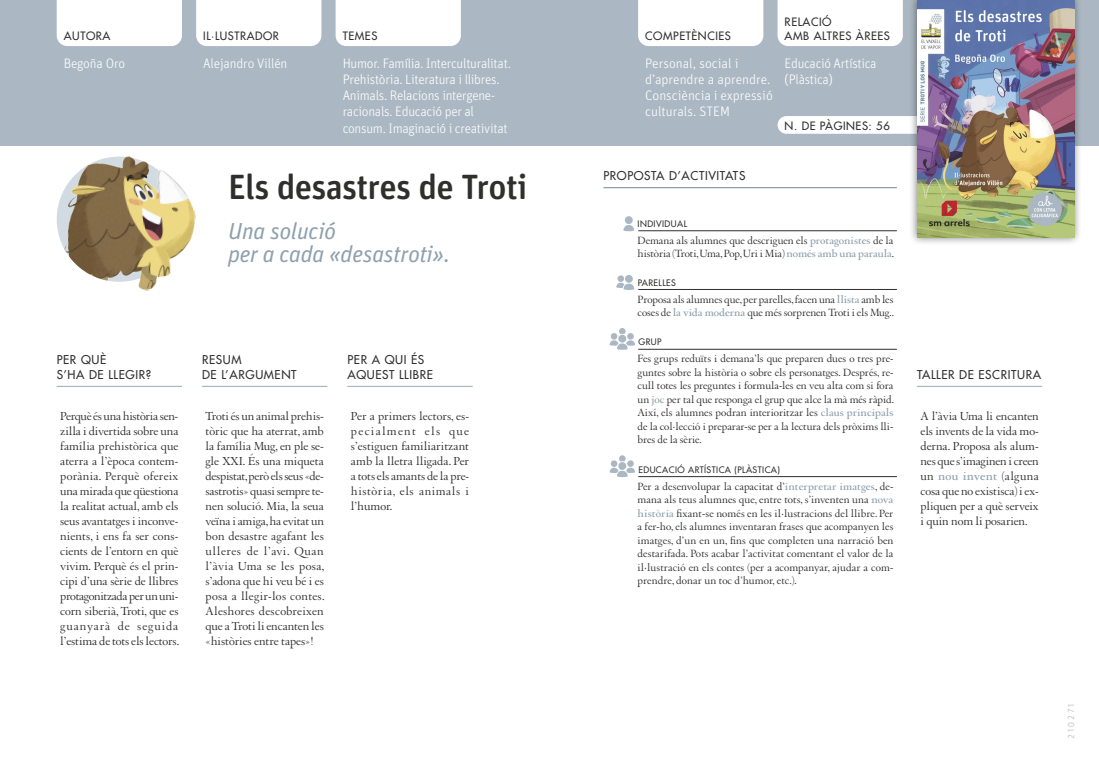
<style>
.page{position:relative;width:1099px;height:762px;background:#fff}
.page>*{position:absolute;margin:0;border:0;box-sizing:border-box;transform-origin:0 0}
.t1{font:500 35px "Unit Rounded Pro";letter-spacing:-.02em;color:#2f2f2e}
.t2{font:italic 23.12px/22.9px "Unit Pro";letter-spacing:-.01em;color:#8ea0ae}
.t3{font:300 13.75px/16.2px "Unit Pro";letter-spacing:-.02em;color:#fff}
.t4{font:300 13.75px/16.2px "Unit Pro";color:#fff}
.t5{font:12.5px/15px "Augereau";letter-spacing:-.005em;color:#2f2f2e;text-align:justify}
.t6{font:500 11.88px/14.2px "Futura Std";letter-spacing:.05em;color:#2f2f2e}
.t7{font:11.25px/13.5px "Augereau";color:#2f2f2e}
.t8{font:500 11.25px/13.5px "Futura Std";letter-spacing:.05em;color:#2f2f2e}
.t9{font:500 8.75px "Futura Std";letter-spacing:.05em;color:#2f2f2e}
.t10{font:300 8.75px "Unit Rounded OT";letter-spacing:.235em;color:#b1b2b2}
.s1{font-weight:700;color:#8ea0ae}
</style>
<div class="page">
<div style="left:0;top:0;width:1098px;height:145px;background:#abb8c3"></div>
<div style="left:57px;top:0;width:125px;height:46px;background:#fff"></div>
<div style="left:196px;top:0;width:125px;height:46px;background:#fff"></div>
<div style="left:335px;top:0;width:126px;height:46px;background:#fff"></div>
<div style="left:638px;top:0;width:125px;height:46px;background:#fff"></div>
<hr style="left:917px;top:386px;width:125px;height:1px;background:#abb8c3">
<hr style="left:638px;top:230px;width:258px;height:1px;background:#2f2f2e">
<hr style="left:638px;top:289px;width:258px;height:1px;background:#2f2f2e">
<hr style="left:638px;top:349px;width:258px;height:1px;background:#2f2f2e">
<hr style="left:638px;top:476px;width:258px;height:1px;background:#2f2f2e">
<svg style="left:623px;top:216px;width:11px;height:15px"></svg>
<svg style="left:616px;top:275px;width:18px;height:15px"></svg>
<svg style="left:609px;top:328px;width:26px;height:22px"></svg>
<svg style="left:609px;top:455px;width:26px;height:22px"></svg>
<div style="left:777px;top:0;width:125px;height:46px;background:#fff"></div>
<svg style="left:777px;top:116px;width:132px;height:18px;background:#fcfcfc"></svg>
<div style="left:909px;top:0;width:173px;height:245px;background:#2f2f2e;opacity:.6"></div>
<img style="left:917px;top:0;width:157px;height:237px">
<img style="left:57px;top:158px;width:50px;height:123px">
<hr style="left:57px;top:386px;width:125px;height:1px;background:#abb8c3">
<hr style="left:347px;top:386px;width:125px;height:1px;background:#abb8c3">
<hr style="left:202px;top:386px;width:125px;height:1px;background:#abb8c3">
<hr style="left:603px;top:187px;width:293px;height:1px;background:#8ea0ae">
<img style="left:107px;top:156px;width:89px;height:135px">
<p class="t8" style="left:64px;top:29px;width:48px">AUTORA</p>
<p class="t8" style="left:203px;top:29px;width:77px">IL·LUSTRADOR</p>
<p class="t8" style="left:343px;top:29px;width:36px">TEMES</p>
<p class="t8" style="left:645px;top:29px;width:87px">COMPETÈNCIES</p>
<p class="t8" style="left:784px;top:16px;width:107px">RELACIÓ<br>AMB ALTRES ÀREES</p>
<p class="t3" style="left:64px;top:54px;width:63px">Begoña Oro</p>
<p class="t3" style="left:203px;top:54px;width:86px">Alejandro Villén</p>
<p class="t3" style="left:343px;top:54px;width:170px">Humor. Família. Interculturalitat.<br>Prehistòria. Literatura i llibres.<br>Animals. Relacions intergene&shy;racionals. Educació per al consum. Imaginació i creativitat</p>
<p class="t4" style="left:645px;top:54px;width:129px">Personal, social i d’aprendre a aprendre.<br>Consciència i expressió culturals. STEM</p>
<p class="t3" style="left:784px;top:54px;width:93px">Educació Artística (Plàstica)</p>
<p class="t8" style="left:784px;top:119px;width:107px">N. DE PÀGINES: 56</p>
<h1 class="t1" style="left:228px;top:162px;width:301px">Els desastres de Troti</h1>
<h2 class="t2" style="left:228px;top:219px;width:224px">Una solució<br>per a cada «desastroti».</h2>
<p class="t6" style="left:57px;top:353px;width:96px">PER QUÈ<br>S’HA DE LLEGIR?</p>
<p class="t6" style="left:347px;top:353px;width:87px">PER A QUI ÉS<br>AQUEST LLIBRE</p>
<p class="t6" style="left:202px;top:353px;width:96px">RESUM<br>DE L’ARGUMENT</p>
<p class="t5" style="left:60px;top:409px;width:120px">Perquè és una història sen&shy;zilla i divertida sobre una família prehistòrica que aterra a l’època contem&shy;porània. Perquè ofereix una mirada que qüestiona la realitat actual, amb els seus avantatges i inconve&shy;nients, i ens fa ser cons&shy;cients de l’entorn en què vivim. Perquè és el prin&shy;cipi d’una sèrie de llibres protagonitzada per un uni&shy;corn siberià, Troti, que es guanyarà de seguida l’estima de tots els lectors.</p>
<p class="t5" style="left:351px;top:409px;width:120px">Per a primers lectors, es&shy;pecialment els que s’estiguen familiaritzant amb la lletra lligada. Per a tots els amants de la pre&shy;història, els animals i l’humor.</p>
<p class="t5" style="left:206px;top:409px;width:120px">Troti és un animal prehis&shy;tòric que ha aterrat, amb la família Mug, en ple se&shy;gle XXI. És una miqueta despistat, però els seus «de&shy;sastrotis» quasi sempre te&shy;nen solució. Mia, la seua veïna i amiga, ha evitat un bon desastre agafant les ulleres de l’avi. Quan l’àvia Uma se les posa, s’adona que hi veu bé i es posa a llegir-los contes.<br>Aleshores descobreixen que a Troti li encanten les «històries entre tapes»!</p>
<p class="t6" style="left:603px;top:168px;width:143px">PROPOSTA D’ACTIVITATS</p>
<p class="t9" style="left:637px;top:218px;width:51px">INDIVIDUAL</p>
<p class="t7" style="left:637px;top:234px;width:258px">Demana als alumnes que descriguen els <span class="s1">protagonistes</span> de la història (Troti, Uma, Pop, Uri i Mia) <span class="s1">només amb una paraula</span>.</p>
<p class="t9" style="left:637px;top:277px;width:40px">PARELLES</p>
<p class="t7" style="left:637px;top:292px;width:258px">Proposa als alumnes que, per parelles, facen una <span class="s1">llista</span> amb les coses de <span class="s1">la vida moderna</span> que més sorprenen Troti i els Mug..</p>
<p class="t9" style="left:638px;top:337px;width:25px">GRUP</p>
<p class="t7" style="left:637px;top:352px;width:258px;text-align:justify">Fes grups reduïts i demana’ls que preparen dues o tres pre&shy;guntes sobre la història o sobre els personatges. Després, re&shy;cull totes les preguntes i formula-les en veu alta com si fora un <span class="s1">joc</span> per tal que responga el grup que alce la mà més ràpid.<br>Així, els alumnes podran interioritzar les <span class="s1">claus principals </span>de la col·lecció i preparar-se per a la lectura dels pròxims lli&shy;bres de la sèrie.</p>
<p class="t9" style="left:638px;top:464px;width:143px">EDUCACIÓ ARTÍSTICA (PLÀSTICA)</p>
<p class="t7" style="left:637px;top:479px;width:257px;text-align:justify">Per a desenvolupar la capacitat d’<span class="s1">interpretar imatges</span>, de&shy;mana als teus alumnes que, entre tots, s’inventen una <span class="s1">nova història</span> fixant-se només en les il·lustracions del llibre. Per a fer-ho, els alumnes inventaran frases que acompanyen les imatges, d’un en un, fins que completen una narració ben destarifada. Pots acabar l’activitat comentant el valor de la il·lustració en els contes (per a acompanyar, ajudar a com&shy;prendre, donar un toc d’humor, etc.).</p>
<p class="t6" style="left:917px;top:367px;width:125px">TALLER DE ESCRITURA</p>
<p class="t5" style="left:920px;top:409px;width:120px">A l’àvia Uma li encanten els invents de la vida mo&shy;derna. Proposa als alum&shy;nes que s’imaginen i creen un <span class="s1">nou invent</span> (alguna cosa que no existisca) i ex&shy;pliquen per a què serveix i quin nom li posarien.</p>
<p class="t10" style="left:1065px;top:739px;width:37px;rotate:-90deg">210271</p>
</div>
